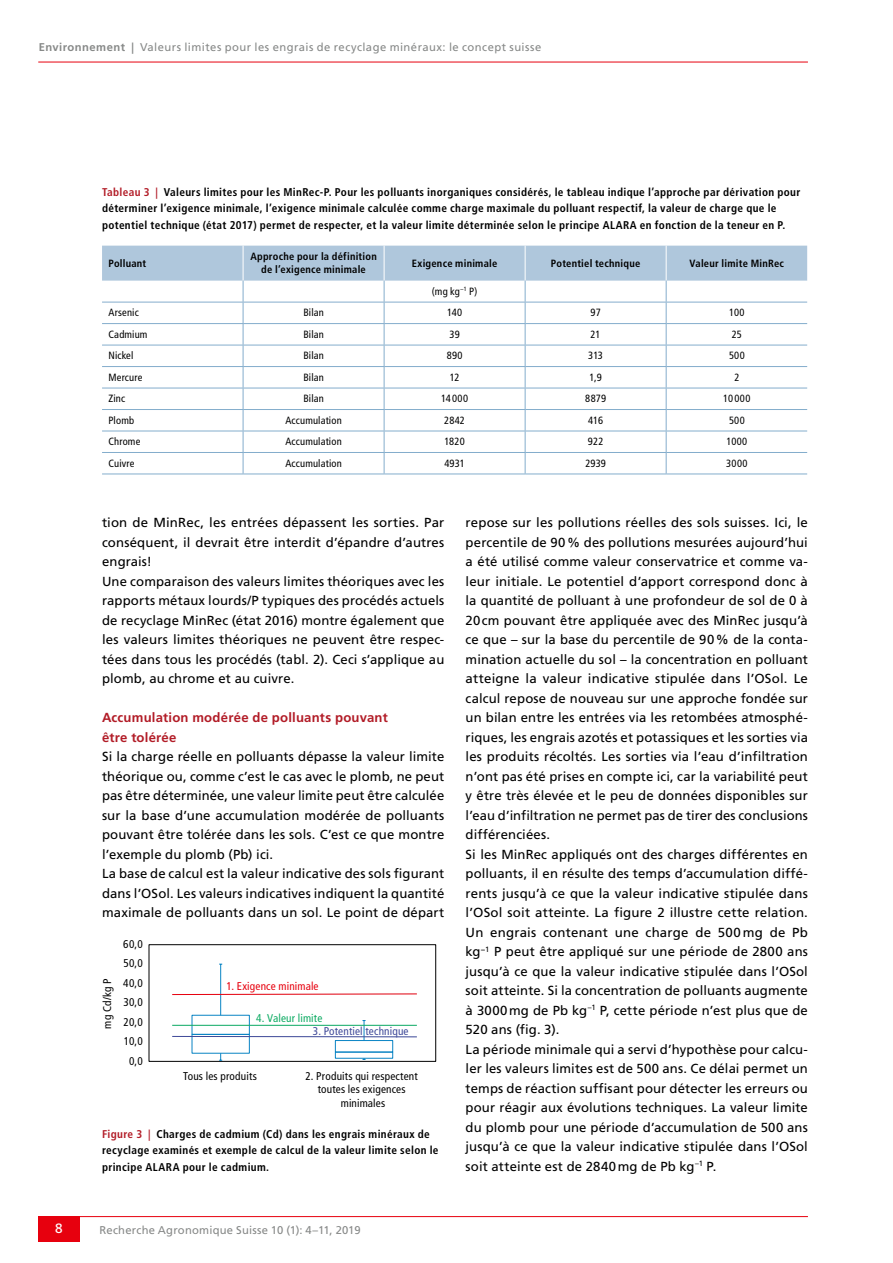
<style>
.page{position:relative;width:893px;height:1263px;background:#fff}
.page>*{position:absolute;margin:0;border:0;box-sizing:border-box;transform-origin:0 0}
.t1{font:13.5px "Frutiger LT Std";color:#fff}
.t2{font:13.2px/19.5px "Frutiger LT Std";letter-spacing:.01em;color:#000}
.t3{font:700 13.2px/19.5px "Frutiger LT Std";letter-spacing:.015em;color:#b21c27}
.t4{font:700 condensed 11.25px/16.5px "Frutiger LT Std";letter-spacing:.03em;color:#000}
.t5{font:11.25px "Frutiger LT Std";letter-spacing:.035em;color:#878988}
.t6{font:condensed 11.25px/13.5px "Frutiger LT Std";letter-spacing:.015em;color:#000;text-align:center}
.t7{font:condensed 11.25px "Frutiger LT Std";letter-spacing:.015em;color:#3e4898}
.t8{font:condensed 11.25px "Frutiger LT Std";letter-spacing:.01em;color:#e7000e}
.t9{font:condensed 11.25px "Frutiger LT Std";letter-spacing:.01em;color:#0caa62}
.t10{font:condensed 10.5px "Frutiger LT Std";letter-spacing:.015em;color:#000}
.t11{font:700 condensed 10.5px/13.5px "Frutiger LT Std";letter-spacing:.02em;color:#000;text-align:center}
.s1{font-weight:700}
.s2{color:#b21c27}
</style>
<div class="page">
<hr style="left:38px;top:62px;width:770px;height:1px;background:#e7000e">
<hr style="left:38px;top:1216px;width:770px;height:1px;background:#e7000e">
<div style="left:38px;top:1216px;width:42px;height:26px;background:#e7000e"></div>
<svg style="left:102px;top:246px;width:705px;height:228px"></svg>
<hr style="left:102px;top:474px;width:141px;height:1px;background:#84adcc">
<hr style="left:243px;top:474px;width:141px;height:1px;background:#84adcc">
<hr style="left:384px;top:474px;width:141px;height:1px;background:#84adcc">
<hr style="left:525px;top:474px;width:141px;height:1px;background:#84adcc">
<hr style="left:666px;top:474px;width:141px;height:1px;background:#84adcc">
<div style="left:149px;top:944px;width:287px;height:117px;border:1px solid #000"></div>
<hr style="left:220px;top:964px;width:1px;height:51px;background:#0a84c4">
<svg style="left:172px;top:993px;width:245px;height:2px"></svg>
<svg style="left:172px;top:1014px;width:245px;height:47px"></svg>
<hr style="left:172px;top:1036px;width:245px;height:1px;background:#3e4898">
<p class="t5" style="left:39px;top:40px;width:504px"><span class="s1">Environnement |</span> Valeurs limites pour les engrais de recyclage minéraux: le concept suisse</p>
<p class="t4" style="left:102px;top:183px;width:700px"><span class="s2">Tableau 3 |</span> Valeurs limites pour les MinRec-P. Pour les polluants inorganiques considérés, le tableau indique l’approche par dérivation pour déterminer l’exigence minimale, l’exigence minimale calculée comme charge maximale du polluant respectif, la valeur de charge que le potentiel technique (état 2017) permet de respecter, et la valeur limite déterminée selon le principe ALARA en fonction de la teneur en P.</p>
<p class="t11" style="left:108px;top:256px;width:39px">Polluant</p>
<p class="t11" style="left:250px;top:249px;width:128px">Approche pour la définition de l’exigence minimale</p>
<p class="t11" style="left:412px;top:256px;width:87px">Exigence minimale</p>
<p class="t11" style="left:551px;top:256px;width:91px">Potentiel technique</p>
<p class="t11" style="left:690px;top:256px;width:96px">Valeur limite MinRec</p>
<p class="t10" style="left:432px;top:285px;width:47px">(mg kg<sup>−1</sup> P)</p>
<p class="t10" style="left:108px;top:307px;width:32px">Arsenic</p>
<p class="t10" style="left:303px;top:307px;width:22px">Bilan</p>
<p class="t10" style="left:447px;top:307px;width:17px">140</p>
<p class="t10" style="left:591px;top:307px;width:12px">97</p>
<p class="t10" style="left:729px;top:307px;width:17px">100</p>
<p class="t10" style="left:108px;top:328px;width:41px">Cadmium</p>
<p class="t10" style="left:303px;top:328px;width:22px">Bilan</p>
<p class="t10" style="left:449px;top:328px;width:12px">39</p>
<p class="t10" style="left:591px;top:328px;width:12px">21</p>
<p class="t10" style="left:732px;top:328px;width:12px">25</p>
<p class="t10" style="left:108px;top:350px;width:27px">Nickel</p>
<p class="t10" style="left:303px;top:350px;width:22px">Bilan</p>
<p class="t10" style="left:447px;top:350px;width:17px">890</p>
<p class="t10" style="left:588px;top:350px;width:16px">313</p>
<p class="t10" style="left:729px;top:350px;width:17px">500</p>
<p class="t10" style="left:108px;top:371px;width:35px">Mercure</p>
<p class="t10" style="left:303px;top:371px;width:22px">Bilan</p>
<p class="t10" style="left:450px;top:371px;width:11px">12</p>
<p class="t10" style="left:589px;top:371px;width:14px">1,9</p>
<p class="t10" style="left:734px;top:371px;width:7px">2</p>
<p class="t10" style="left:108px;top:392px;width:18px">Zinc</p>
<p class="t10" style="left:303px;top:392px;width:22px">Bilan</p>
<p class="t10" style="left:441px;top:392px;width:29px">14000</p>
<p class="t10" style="left:585px;top:392px;width:22px">8879</p>
<p class="t10" style="left:723px;top:392px;width:29px">10000</p>
<p class="t10" style="left:108px;top:414px;width:27px">Plomb</p>
<p class="t10" style="left:285px;top:414px;width:58px">Accumulation</p>
<p class="t10" style="left:444px;top:414px;width:22px">2842</p>
<p class="t10" style="left:588px;top:414px;width:16px">416</p>
<p class="t10" style="left:729px;top:414px;width:17px">500</p>
<p class="t10" style="left:108px;top:435px;width:33px">Chrome</p>
<p class="t10" style="left:285px;top:435px;width:58px">Accumulation</p>
<p class="t10" style="left:445px;top:435px;width:22px">1820</p>
<p class="t10" style="left:588px;top:435px;width:17px">922</p>
<p class="t10" style="left:726px;top:435px;width:22px">1000</p>
<p class="t10" style="left:108px;top:457px;width:28px">Cuivre</p>
<p class="t10" style="left:285px;top:457px;width:58px">Accumulation</p>
<p class="t10" style="left:444px;top:457px;width:22px">4931</p>
<p class="t10" style="left:585px;top:457px;width:22px">2939</p>
<p class="t10" style="left:726px;top:457px;width:23px">3000</p>
<p class="t2" style="left:102px;top:513px;width:344px">tion de MinRec, les entrées dépassent les sorties. Par conséquent, il devrait être interdit d’épandre d’autres engrais!<br>Une comparaison des valeurs limites théoriques avec les rapports métaux lourds/P typiques des procédés actuels de recyclage MinRec (état 2016) montre également que les valeurs limites théoriques ne peuvent être respec&shy;tées dans tous les procédés (tabl. 2). Ceci s’applique au plomb, au chrome et au cuivre.</p>
<p class="t3" style="left:102px;top:708px;width:287px">Accumulation modérée de polluants pouvant être tolérée</p>
<p class="t2" style="left:102px;top:747px;width:344px">Si la charge réelle en polluants dépasse la valeur limite théorique ou, comme c’est le cas avec le plomb, ne peut pas être déterminée, une valeur limite peut être calculée sur la base d’une accumulation modérée de polluants pouvant être tolérée dans les sols. C’est ce que montre l’exemple du plomb (Pb) ici.<br>La base de calcul est la valeur indicative des sols figurant dans l’OSol. Les valeurs indicatives indiquent la quantité maximale de polluants dans un sol. Le point de départ</p>
<p class="t6" style="left:123px;top:937px;width:21px">60,0</p>
<p class="t6" style="left:123px;top:957px;width:21px">50,0</p>
<p class="t6" style="left:123px;top:976px;width:21px">40,0</p>
<p class="t6" style="left:101px;top:1029px;width:52px;rotate:-90deg">mg Cd/kg P</p>
<p class="t8" style="left:226px;top:980px;width:94px">1. Exigence minimale</p>
<p class="t7" style="left:313px;top:1025px;width:97px">3. Potentiel technique</p>
<p class="t6" style="left:123px;top:996px;width:21px">30,0</p>
<p class="t9" style="left:256px;top:1012px;width:68px">4. Valeur limite</p>
<p class="t6" style="left:124px;top:1015px;width:21px">20,0</p>
<p class="t6" style="left:124px;top:1035px;width:20px">10,0</p>
<p class="t6" style="left:129px;top:1054px;width:15px">0,0</p>
<p class="t6" style="left:183px;top:1069px;width:75px">Tous les produits</p>
<p class="t6" style="left:305px;top:1069px;width:114px">2. Produits qui respectent toutes les exigences minimales</p>
<p class="t4" style="left:102px;top:1126px;width:338px"><span class="s2">Figure 3 |</span> Charges de cadmium (Cd) dans les engrais minéraux de recyclage examinés et exemple de calcul de la valeur limite selon le principe ALARA pour le cadmium.</p>
<p class="t1" style="left:55px;top:1221px;width:9px">8</p>
<p class="t5" style="left:99px;top:1223px;width:263px">Recherche Agronomique Suisse 10 (1): 4–11, 2019</p>
<p class="t2" style="left:466px;top:513px;width:344px">repose sur les pollutions réelles des sols suisses. Ici, le percentile de 90% des pollutions mesurées aujourd’hui a été utilisé comme valeur conservatrice et comme va&shy;leur initiale. Le potentiel d’apport correspond donc à la quantité de polluant à une profondeur de sol de 0 à 20cm pouvant être appliquée avec des MinRec jusqu’à ce que – sur la base du percentile de 90% de la conta&shy;mination actuelle du sol – la concentration en polluant atteigne la valeur indicative stipulée dans l’OSol. Le calcul repose de nouveau sur une approche fondée sur un bilan entre les entrées via les retombées atmosphé&shy;riques, les engrais azotés et potassiques et les sorties via les produits récoltés. Les sorties via l’eau d’infiltration n’ont pas été prises en compte ici, car la variabilité peut y être très élevée et le peu de données disponibles sur l’eau d’infiltration ne permet pas de tirer des conclusions différenciées.<br>Si les MinRec appliqués ont des charges différentes en polluants, il en résulte des temps d’accumulation diffé&shy;rents jusqu’à ce que la valeur indicative stipulée dans l’OSol soit atteinte. La figure 2 illustre cette relation.<br>Un engrais contenant une charge de 500mg de Pb kg<sup>−1</sup> P peut être appliqué sur une période de 2800 ans jusqu’à ce que la valeur indicative stipulée dans l’OSol soit atteinte. Si la concentration de polluants augmente à 3000mg de Pb kg<sup>–1</sup> P, cette période n’est plus que de 520 ans (fig. 3).<br>La période minimale qui a servi d’hypothèse pour calcu&shy;ler les valeurs limites est de 500 ans. Ce délai permet un temps de réaction suffisant pour détecter les erreurs ou pour réagir aux évolutions techniques. La valeur limite du plomb pour une période d’accumulation de 500 ans jusqu’à ce que la valeur indicative stipulée dans l’OSol soit atteinte est de 2840mg de Pb kg<sup>–1</sup> P.</p>
</div>
